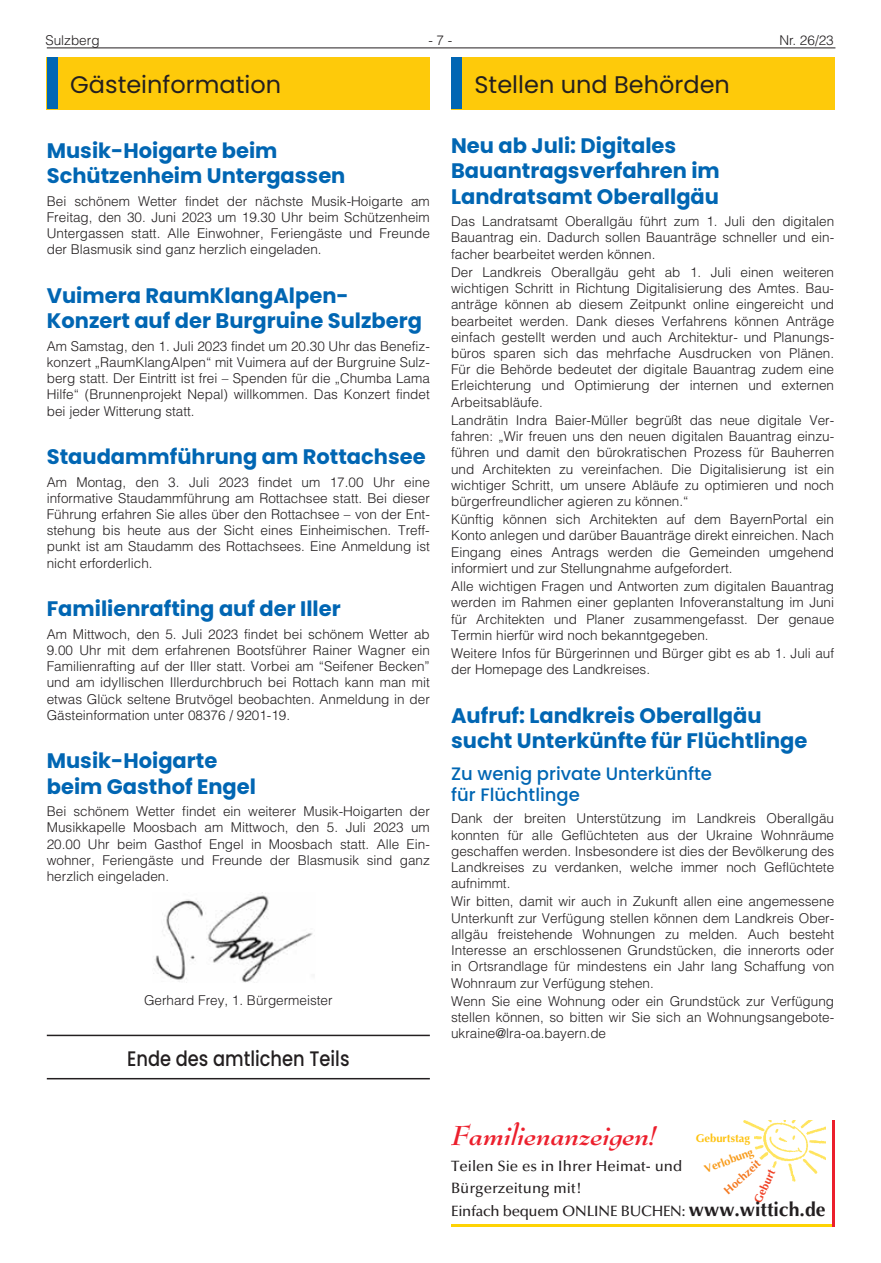
<style>
.page{position:relative;width:881px;height:1263px;background:#fff}
.page>*{position:absolute;margin:0;border:0;box-sizing:border-box;transform-origin:0 0}
.t1{font:italic 700 30px "Bernhard Modern";color:#ec1f2c}
.t2{font:24px "Poppins";color:#231f20}
.t3{font:24px "Poppins Regular 2";color:#231f20}
.t4{font:700 21px/25.2px "Poppins";color:#0166b3}
.t5{font:500 21px "Poppins";color:#231f20;scale:.85 1}
.t6{font:500 18px/21px "Poppins";color:#0166b3}
.t7{font:500 15px/22.5px "Optima LT";color:#231f20}
.t8{font:300 13.5px/16.2px "Helvetica LT";color:#231f20;text-align:justify}
.t9{font:700 11.25px "Optima LT";color:#fec210}
.t10{font:700 11.25px "Optima LT";color:#f89c1c}
.t11{font:700 11.25px "Optima LT";color:#f47921}
.t12{font:700 11.25px "Optima LT";color:#ef3e22}
.s1{font-weight:700;font-size:19.5px}
</style>
<div class="page">
<hr style="left:47px;top:48px;width:788px;height:1px;background:#231f20">
<div style="left:451px;top:57px;width:382px;height:52px;background:#feca0a"></div>
<div style="left:451px;top:57px;width:10px;height:52px;background:#0166b3"></div>
<hr style="left:47px;top:1035px;width:382px;height:1px;background:#231f20">
<hr style="left:47px;top:1078px;width:382px;height:1px;background:#231f20">
<div style="left:47px;top:57px;width:382px;height:52px;background:#feca0a"></div>
<div style="left:47px;top:57px;width:10px;height:52px;background:#0166b3"></div>
<img style="left:153px;top:895px;width:160px;height:87px">
<hr style="left:451px;top:1225px;width:382px;height:2px;background:#fed304">
<hr style="left:831px;top:1120px;width:2px;height:107px;background:#ec1f2c">
<img style="left:743px;top:1120px;width:82px;height:62px">
<div style="left:692px;top:1131px;width:61px;height:13px;background:#fff"></div>
<svg style="left:743px;top:1143px;width:35px;height:39px"></svg>
<p class="t8" style="left:45px;top:32px;width:56px">Sulzberg</p>
<p class="t8" style="left:428px;top:32px;width:26px">- 7 -</p>
<p class="t8" style="left:779px;top:32px;width:56px">Nr. 26/23</p>
<h2 class="t2" style="left:474px;top:71px;width:257px">Stellen und Behörden</h2>
<h2 class="t3" style="left:70px;top:71px;width:212px">Gästeinformation</h2>
<h3 class="t4" style="left:47px;top:138px;width:300px">Musik-Hoigarte beim<br>Schützenheim Untergassen</h3>
<p class="t8" style="left:47px;top:193px;width:384px">Bei schönem Wetter findet der nächste Musik-Hoigarte am Freitag, den 30. Juni 2023 um 19.30 Uhr beim Schützenheim Untergassen statt. Alle Einwohner, Feriengäste und Freunde der Blasmusik sind ganz herzlich eingeladen.</p>
<h3 class="t4" style="left:47px;top:283px;width:376px">Vuimera RaumKlangAlpen-<br>Konzert auf der Burgruine Sulzberg</h3>
<p class="t8" style="left:47px;top:338px;width:384px">Am Samstag, den 1. Juli 2023 findet um 20.30 Uhr das Benefiz&shy;konzert „RaumKlangAlpen“ mit Vuimera auf der Burgruine Sulz&shy;berg statt. Der Eintritt ist frei – Spenden für die „Chumba Lama Hilfe“ (Brunnenprojekt Nepal) willkommen. Das Konzert findet bei jeder Witterung statt.</p>
<h3 class="t4" style="left:47px;top:444px;width:380px">Staudammführung am Rottachsee</h3>
<p class="t8" style="left:47px;top:474px;width:384px">Am Montag, den 3. Juli 2023 findet um 17.00 Uhr eine informative Staudammführung am Rottachsee statt. Bei dieser Führung erfahren Sie alles über den Rottachsee – von der Ent&shy;stehung bis heute aus der Sicht eines Einheimischen. Treff&shy;punkt ist am Staudamm des Rottachsees. Eine Anmeldung ist nicht erforderlich.</p>
<h3 class="t4" style="left:47px;top:596px;width:295px">Familienrafting auf der Iller</h3>
<p class="t8" style="left:47px;top:626px;width:384px">Am Mittwoch, den 5. Juli 2023 findet bei schönem Wetter ab 9.00 Uhr mit dem erfahrenen Bootsführer Rainer Wagner ein Familienrafting auf der Iller statt. Vorbei am “Seifener Becken” und am idyllischen Illerdurchbruch bei Rottach kann man mit etwas Glück seltene Brutvögel beobachten. Anmeldung in der Gästeinformation unter 08376 / 9201-19.</p>
<h3 class="t4" style="left:47px;top:749px;width:211px">Musik-Hoigarte beim Gasthof Engel</h3>
<p class="t8" style="left:47px;top:803px;width:384px">Bei schönem Wetter findet ein weiterer Musik-Hoigarten der Musikkapelle Moosbach am Mittwoch, den 5. Juli 2023 um 20.00 Uhr beim Gasthof Engel in Moosbach statt. Alle Ein&shy;wohner, Feriengäste und Freunde der Blasmusik sind ganz herzlich eingeladen.</p>
<p class="t8" style="left:144px;top:991px;width:190px">Gerhard Frey, 1. Bürgermeister</p>
<h3 class="t5" style="left:127px;top:1046px;width:263px">Ende des amtlichen Teils</h3>
<h3 class="t4" style="left:451px;top:133px;width:270px">Neu ab Juli: Digitales<br>Bauantragsverfahren im<br>Landratsamt Oberallgäu</h3>
<p class="t8" style="left:451px;top:213px;width:384px">Das Landratsamt Oberallgäu führt zum 1. Juli den digitalen Bauantrag ein. Dadurch sollen Bauanträge schneller und ein&shy;facher bearbeitet werden können.</p>
<p class="t8" style="left:451px;top:264px;width:384px">Der Landkreis Oberallgäu geht ab 1. Juli einen weiteren wichtigen Schritt in Richtung Digitalisierung des Amtes. Bau&shy;anträge können ab diesem Zeitpunkt online eingereicht und bearbeitet werden. Dank dieses Verfahrens können Anträge einfach gestellt werden und auch Architektur- und Planungs&shy;büros sparen sich das mehrfache Ausdrucken von Plänen.<br>Für die Behörde bedeutet der digitale Bauantrag zudem eine Erleichterung und Optimierung der internen und externen Arbeitsabläufe.</p>
<p class="t8" style="left:451px;top:412px;width:384px">Landrätin Indra Baier-Müller begrüßt das neue digitale Ver&shy;fahren: „Wir freuen uns den neuen digitalen Bauantrag einzu&shy;führen und damit den bürokratischen Prozess für Bauherren und Architekten zu vereinfachen. Die Digitalisierung ist ein wichtiger Schritt, um unsere Abläufe zu optimieren und noch bürgerfreundlicher agieren zu können.“</p>
<p class="t8" style="left:451px;top:511px;width:384px">Künftig können sich Architekten auf dem BayernPortal ein Konto anlegen und darüber Bauanträge direkt einreichen. Nach Eingang eines Antrags werden die Gemeinden umgehend informiert und zur Stellungnahme aufgefordert.</p>
<p class="t8" style="left:451px;top:578px;width:384px">Alle wichtigen Fragen und Antworten zum digitalen Bauantrag werden im Rahmen einer geplanten Infoveranstaltung im Juni für Architekten und Planer zusammengefasst. Der genaue Termin hierfür wird noch bekanntgegeben.</p>
<p class="t8" style="left:451px;top:645px;width:384px">Weitere Infos für Bürgerinnen und Bürger gibt es ab 1. Juli auf der Homepage des Landkreises.</p>
<h3 class="t4" style="left:451px;top:703px;width:357px">Aufruf: Landkreis Oberallgäu sucht Unterkünfte für Flüchtlinge</h3>
<h3 class="t6" style="left:451px;top:763px;width:262px">Zu wenig private Unterkünfte für Flüchtlinge</h3>
<p class="t8" style="left:451px;top:810px;width:384px">Dank der breiten Unterstützung im Landkreis Oberallgäu konnten für alle Geflüchteten aus der Ukraine Wohnräume geschaffen werden. Insbesondere ist dies der Bevölkerung des Landkreises zu verdanken, welche immer noch Geflüchtete aufnimmt.</p>
<p class="t8" style="left:451px;top:893px;width:384px">Wir bitten, damit wir auch in Zukunft allen eine angemessene Unterkunft zur Verfügung stellen können dem Landkreis Ober&shy;allgäu freistehende Wohnungen zu melden. Auch besteht Interesse an erschlossenen Grundstücken, die innerorts oder in Ortsrandlage für mindestens ein Jahr lang Schaffung von Wohnraum zur Verfügung stehen.</p>
<p class="t8" style="left:451px;top:993px;width:384px">Wenn Sie eine Wohnung oder ein Grundstück zur Verfügung stellen können, so bitten wir Sie sich an Wohnungsangebote&shy;ukraine@lra-oa.bayern.de</p>
<h1 class="t1" style="left:451px;top:1119px;width:206px">Familienanzeigen!</h1>
<p class="t7" style="left:451px;top:1154px;width:376px">Teilen Sie es in Ihrer Heimat- und<br>Bürgerzeitung mit!<br>Einfach bequem ONLINE BUCHEN: <span class="s1">www.wittich.de</span></p>
<p class="t9" style="left:695px;top:1132px;width:56px">Geburtstag</p>
<p class="t10" style="left:702px;top:1163px;width:53px;rotate:-21deg">Verlobung</p>
<p class="t11" style="left:721px;top:1188px;width:47px;rotate:-43deg">Hochzeit</p>
<p class="t12" style="left:751px;top:1199px;width:37px;rotate:-65deg">Geburt</p>
</div>
